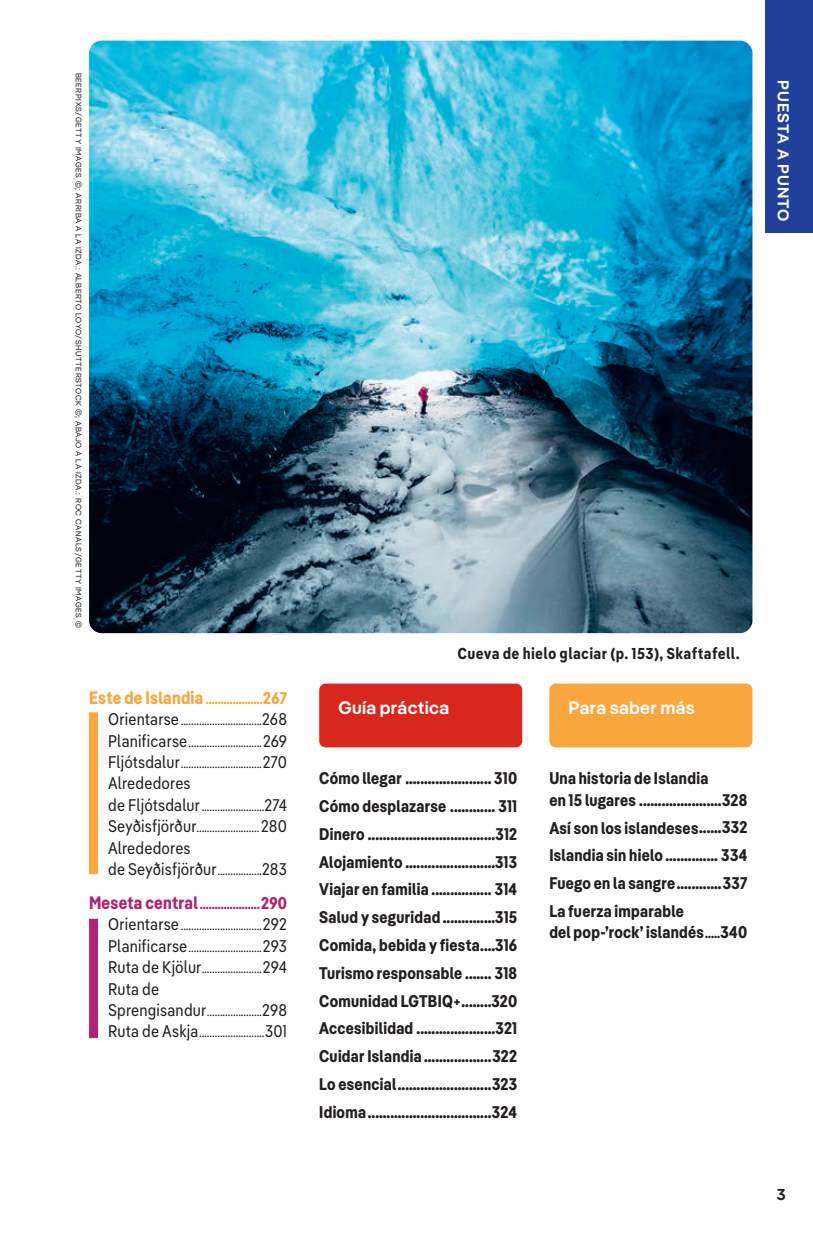
<style>
.page{position:relative;width:813px;height:1244px;background:#fff}
.page>*{position:absolute;margin:0;border:0;box-sizing:border-box;transform-origin:0 0}
.Subhead_-_H2_Left{font:600 18px "Pangea";letter-spacing:.02em;color:#fff}
.Subhead_-_H4_Left{font:16.88px/21.4px "Pangea Cond Bold LP";letter-spacing:.02em;color:#231f20}
.Sans_Text_-_Left_-_No_Indent{font:16.88px/21.4px "Pangea Text Cond Regular LP";letter-spacing:.01em;color:#231f20}
.Caption_-_Right{font:15.75px "Pangea Text Cond Bold LP";letter-spacing:.02em;color:#231f20}
.t1{font:600 15.75px "Pangea";letter-spacing:.065em;color:#fff}
.t2{font:600 15.75px "Pangea";color:#231f20}
.Sans_Text_-_Left_-_No_Indent-2{font:13.5px "Pangea Text Cond Regular LP";color:#231f20}
.Subhead_-_H4_Left-2{font:13.5px "Pangea Cond Bold LP";color:#faa63f}
.Subhead_-_H4_Left-3{font:13.5px "Pangea Cond Bold LP";color:#ad2471}
.Front_-_Credit_Grey{font:7.88px "Pangea";letter-spacing:.08em;color:#231f20}
.s1{font-size:18px}
.s2{font-size:16.88px}
.s3{font-size:13.5px}
</style>
<div class="page">
<div style="left:765px;top:0;width:48px;height:233px;background:#223f99"></div>
<div style="left:549px;top:683px;width:203px;height:64px;background:#faa63f;border-radius:6px"></div>
<div style="left:319px;top:683px;width:203px;height:64px;background:#d8281e;border-radius:6px"></div>
<div style="left:89px;top:712px;width:9px;height:162px;background:#faa73e"></div>
<img style="left:89px;top:41px;width:663px;height:592px">
<div style="left:89px;top:918px;width:9px;height:119px;background:#af2472"></div>
<p class="Front_-_Credit_Grey" style="left:84px;top:72px;width:557px;rotate:90deg">BEERPIXS/GETTY IMAGES ©; ARRIBA A LA IZDA.: ALBERTO LOYO/SHUTTERSTOCK ©; ABAJO A LA IZDA.: ROC CANALS/GETTY IMAGES ©</p>
<p class="Subhead_-_H4_Left-2" style="left:89px;top:689px;width:200px"><span class="s1">Este de Islandia</span> ...................<span class="s2">267</span></p>
<p class="Sans_Text_-_Left_-_No_Indent-2" style="left:108px;top:710px;width:180px"><span class="s2">Orientarse</span>...............................<span class="s2">268</span></p>
<p class="Sans_Text_-_Left_-_No_Indent-2" style="left:108px;top:731px;width:180px"><span class="s2">Planificarse</span>............................<span class="s2">269</span></p>
<p class="Sans_Text_-_Left_-_No_Indent-2" style="left:108px;top:753px;width:180px"><span class="s2">Fljótsdalur</span>...............................<span class="s2">270</span></p>
<p class="Sans_Text_-_Left_-_No_Indent" style="left:108px;top:771px;width:84px">Alrededores</p>
<p class="Sans_Text_-_Left_-_No_Indent-2" style="left:108px;top:795px;width:180px"><span class="s2">de Fljótsdalur</span>........................<span class="s2">274</span></p>
<p class="Sans_Text_-_Left_-_No_Indent-2" style="left:108px;top:817px;width:180px"><span class="s2">Seyðisfjörður</span>........................<span class="s2">280</span></p>
<p class="Sans_Text_-_Left_-_No_Indent" style="left:108px;top:835px;width:180px">Alrededores<br>de Seyðisfjörður<span class="s3">.................</span>283</p>
<p class="Subhead_-_H4_Left-3" style="left:89px;top:894px;width:199px"><span class="s1">Meseta central</span> ....................<span class="s2">290</span></p>
<p class="Sans_Text_-_Left_-_No_Indent-2" style="left:108px;top:915px;width:180px"><span class="s2">Orientarse</span>...............................<span class="s2">292</span></p>
<p class="Sans_Text_-_Left_-_No_Indent-2" style="left:108px;top:936px;width:180px"><span class="s2">Planificarse</span>............................<span class="s2">293</span></p>
<p class="Sans_Text_-_Left_-_No_Indent-2" style="left:108px;top:958px;width:180px"><span class="s2">Ruta de Kjölur</span>.......................<span class="s2">294</span></p>
<p class="Sans_Text_-_Left_-_No_Indent" style="left:108px;top:976px;width:52px">Ruta de</p>
<p class="Sans_Text_-_Left_-_No_Indent-2" style="left:108px;top:1000px;width:180px"><span class="s2">Sprengisandur</span>.....................<span class="s2">298</span></p>
<p class="Sans_Text_-_Left_-_No_Indent-2" style="left:108px;top:1022px;width:180px"><span class="s2">Ruta de Askja</span>.........................<span class="s2">301</span></p>
<p class="t1" style="left:795px;top:80px;width:143px;rotate:90deg">PUESTA A PUNTO</p>
<p class="Caption_-_Right" style="left:457px;top:641px;width:284px">Cueva de hielo glaciar (p. 153), Skaftafell.</p>
<p class="Subhead_-_H2_Left" style="left:338px;top:695px;width:112px">Guía práctica</p>
<p class="Subhead_-_H2_Left" style="left:568px;top:695px;width:128px">Para saber más</p>
<p class="Subhead_-_H4_Left" style="left:319px;top:766px;width:199px">Cómo llegar ....................... 310</p>
<p class="Subhead_-_H4_Left" style="left:319px;top:794px;width:199px">Cómo desplazarse ............ 311</p>
<p class="Subhead_-_H4_Left" style="left:319px;top:822px;width:199px">Dinero ..................................312</p>
<p class="Subhead_-_H4_Left" style="left:319px;top:849px;width:199px">Alojamiento ........................313</p>
<p class="Subhead_-_H4_Left" style="left:319px;top:877px;width:200px">Viajar en familia ................ 314</p>
<p class="Subhead_-_H4_Left" style="left:319px;top:905px;width:199px">Salud y seguridad ..............315</p>
<p class="Subhead_-_H4_Left" style="left:319px;top:933px;width:199px">Comida, bebida y fiesta....316</p>
<p class="Subhead_-_H4_Left" style="left:319px;top:960px;width:199px">Turismo responsable ....... 318</p>
<p class="Subhead_-_H4_Left" style="left:319px;top:988px;width:199px">Comunidad LGTBIQ+........320</p>
<p class="Subhead_-_H4_Left" style="left:319px;top:1016px;width:199px">Accesibilidad .....................321</p>
<p class="Subhead_-_H4_Left" style="left:319px;top:1044px;width:200px">Cuidar Islandia ..................322</p>
<p class="Subhead_-_H4_Left" style="left:319px;top:1071px;width:199px">Lo esencial.........................323</p>
<p class="Subhead_-_H4_Left" style="left:319px;top:1099px;width:200px">Idioma.................................324</p>
<p class="Subhead_-_H4_Left" style="left:549px;top:766px;width:200px">Una historia de Islandia<br>en 15 lugares ......................328</p>
<p class="Subhead_-_H4_Left" style="left:549px;top:815px;width:199px">Así son los islandeses......332</p>
<p class="Subhead_-_H4_Left" style="left:549px;top:843px;width:199px">Islandia sin hielo .............. 334</p>
<p class="Subhead_-_H4_Left" style="left:549px;top:871px;width:199px">Fuego en la sangre............337</p>
<p class="Subhead_-_H4_Left" style="left:549px;top:899px;width:200px">La fuerza imparable<br>del pop-’rock’ islandés<span class="s3">.....</span>340</p>
<p class="t2" style="left:777px;top:1182px;width:10px">3</p>
</div>
